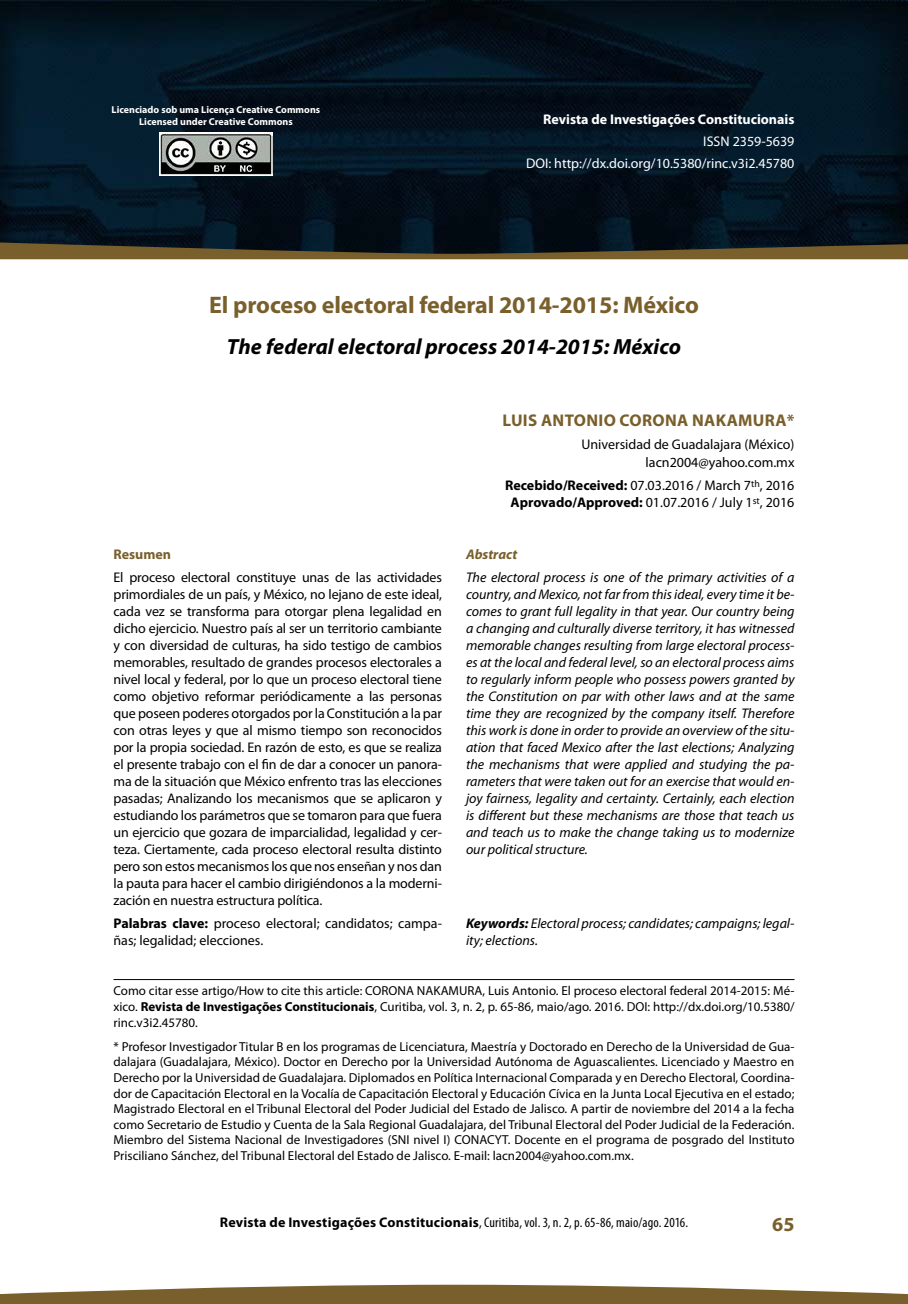
<style>
.page{position:relative;width:908px;height:1304px;background:#fff}
.page>*{position:absolute;margin:0;border:0;box-sizing:border-box;transform-origin:0 0}
.t1{font:700 24px "Myriad Pro";letter-spacing:-.005em;color:#795f2b}
.t2{font:italic 700 22px "Myriad Pro";color:#000}
.t3{font:700 20px "Myriad Pro";color:#795f2b}
.t4{font:700 17px "Myriad Pro";letter-spacing:.02em;color:#795f2b}
.t5{font:14px/17px "Myriad Pro";color:#000;text-align:right}
.t6{font:italic 14px/17px "Myriad Pro";color:#000;text-align:justify}
.t7{font:condensed 14px "Myriad Pro";letter-spacing:.015em;color:#000}
.t8{font:14px/22px "Myriad Pro";color:#fff;text-align:right}
.t9{font:700 14px "Myriad Pro";color:#fff}
.t10{font:italic 700 14px "Myriad Pro";color:#795f2b}
.t11{font:700 14px "Myriad Pro";color:#795f2b}
.t12{font:13px/15.6px "Myriad Pro";color:#000;text-align:justify}
.t13{font:700 10px/12px "Myriad Pro";color:#fff;text-align:center}
.s1{font-weight:700}
.s2{font-weight:700;font-stretch:normal}
</style>
<div class="page">
<img style="left:0;top:0;width:907px;height:242px">
<svg style="left:0;top:1285px;width:907px;height:19px;background:#8f794e"></svg>
<svg style="left:0;top:242px;width:907px;height:17px;background:#473e24"></svg>
<img style="left:159px;top:132px;width:113px;height:44px">
<hr style="left:113px;top:979px;width:681px;height:1px;background:#000">
<p class="t13" style="left:112px;top:104px;width:210px">Licenciado sob uma Licença Creative Commons<br>Licensed under Creative Commons</p>
<p class="t9" style="left:543px;top:110px;width:253px">Revista de Investigações Constitucionais</p>
<p class="t8" style="left:526px;top:130px;width:270px">ISSN 2359-5639<br>DOI: http://dx.doi.org/10.5380/rinc.v3i2.45780</p>
<h1 class="t1" style="left:209px;top:289px;width:491px">El proceso electoral federal 2014-2015: México</h1>
<h2 class="t2" style="left:227px;top:332px;width:455px">The federal electoral process 2014-2015: México</h2>
<p class="t11" style="left:113px;top:545px;width:59px">Resumen</p>
<p class="t5" style="left:113px;top:569px;width:330px;text-align:justify">El proceso electoral constituye unas de las actividades primordiales de un país, y México, no lejano de este ideal, cada vez se transforma para otorgar plena legalidad en dicho ejercicio. Nuestro país al ser un territorio cambiante y con diversidad de culturas, ha sido testigo de cambios memorables, resultado de grandes procesos electorales a nivel local y federal, por lo que un proceso electoral tiene como objetivo reformar periódicamente a las personas que poseen poderes otorgados por la Constitución a la par con otras leyes y que al mismo tiempo son reconocidos por la propia sociedad. En razón de esto, es que se realiza el presente trabajo con el fin de dar a conocer un panora&shy;ma de la situación que México enfrento tras las elecciones pasadas; Analizando los mecanismos que se aplicaron y estudiando los parámetros que se tomaron para que fuera un ejercicio que gozara de imparcialidad, legalidad y cer&shy;teza. Ciertamente, cada proceso electoral resulta distinto pero son estos mecanismos los que nos enseñan y nos dan la pauta para hacer el cambio dirigiéndonos a la moderni&shy;zación en nuestra estructura política.</p>
<p class="t5" style="left:113px;top:914px;width:330px;text-align:left"><span class="s1">Palabras clave:</span> proceso electoral; candidatos; campa&shy;ñas; legalidad; elecciones.</p>
<p class="t4" style="left:502px;top:409px;width:293px">LUIS ANTONIO CORONA NAKAMURA*</p>
<p class="t5" style="left:581px;top:435px;width:214px;line-height:18px">Universidad de Guadalajara (México) lacn2004@yahoo.com.mx</p>
<p class="t5" style="left:505px;top:476px;width:291px;text-align:center"><span class="s1">Recebido/Received:</span> 07.03.2016 / March 7<sup>th</sup>, 2016<br><span class="s1">Aprovado/Approved:</span> 01.07.2016 / July 1<sup>st</sup>, 2016</p>
<p class="t10" style="left:466px;top:545px;width:53px">Abstract</p>
<p class="t6" style="left:466px;top:568px;width:330px">The electoral process is one of the primary activities of a country, and Mexico, not far from this ideal, every time it be&shy;comes to grant full legality in that year. Our country being a changing and culturally diverse territory, it has witnessed memorable changes resulting from large electoral process&shy;es at the local and federal level, so an electoral process aims to regularly inform people who possess powers granted by the Constitution on par with other laws and at the same time they are recognized by the company itself. Therefore this work is done in order to provide an overview of the situ&shy;ation that faced Mexico after the last elections; Analyzing the mechanisms that were applied and studying the pa&shy;rameters that were taken out for an exercise that would en&shy;joy fairness, legality and certainty. Certainly, each election is different but these mechanisms are those that teach us and teach us to make the change taking us to modernize our political structure.</p>
<p class="t6" style="left:466px;top:914px;width:330px"><span class="s1">Keywords:</span> Electoral process; candidates; campaigns; legal&shy;ity; elections.</p>
<p class="t12" style="left:113px;top:983px;width:682px">Como citar esse artigo/How to cite this article: CORONA NAKAMURA, Luis Antonio. El proceso electoral federal 2014-2015: Mé&shy;xico. <span class="s1">Revista de Investigações Constitucionais</span>, Curitiba, vol. 3, n. 2, p. 65-86, maio/ago. 2016. DOI: http://dx.doi.org/10.5380/ rinc.v3i2.45780.</p>
<p class="t12" style="left:113px;top:1038px;width:682px">* Profesor Investigador Titular B en los programas de Licenciatura, Maestría y Doctorado en Derecho de la Universidad de Gua&shy;dalajara (Guadalajara, México). Doctor en Derecho por la Universidad Autónoma de Aguascalientes. Licenciado y Maestro en Derecho por la Universidad de Guadalajara. Diplomados en Política Internacional Comparada y en Derecho Electoral, Coordina&shy;dor de Capacitación Electoral en la Vocalía de Capacitación Electoral y Educación Cívica en la Junta Local Ejecutiva en el estado; Magistrado Electoral en el Tribunal Electoral del Poder Judicial del Estado de Jalisco. A partir de noviembre del 2014 a la fecha como Secretario de Estudio y Cuenta de la Sala Regional Guadalajara, del Tribunal Electoral del Poder Judicial de la Federación.<br>Miembro del Sistema Nacional de Investigadores (SNI nivel I) CONACYT. Docente en el programa de posgrado del Instituto Prisciliano Sánchez, del Tribunal Electoral del Estado de Jalisco. E-mail: lacn2004@yahoo.com.mx.</p>
<p class="t7" style="left:220px;top:1214px;width:469px"><span class="s2">Revista de Investigações Constitucionais</span>, Curitiba, vol. 3, n. 2, p. 65-86, maio/ago. 2016.</p>
<h3 class="t3" style="left:771px;top:1211px;width:24px">65</h3>
</div>
